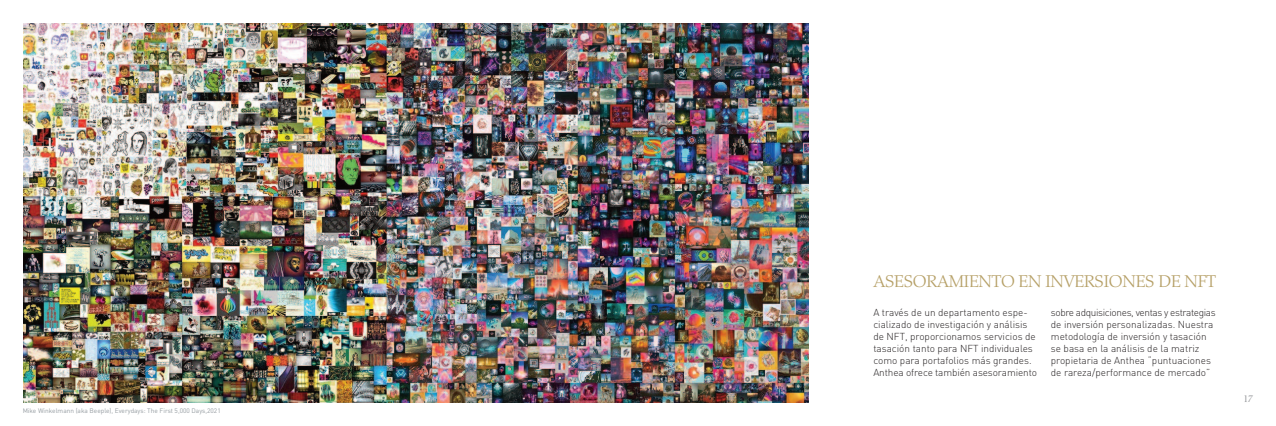
<style>
.page{position:relative;width:1276px;height:426px;background:#fff}
.page>*{position:absolute;margin:0;border:0;box-sizing:border-box;transform-origin:0 0}
.t1{font:300 17px "Palatino";letter-spacing:-.015em;color:#b6a067}
.t2{font:300 10px/12px "DIN";color:#231f20}
.t3{font:10px "Cochin";color:#939598}
.t4{font:6.5px "DIN";color:#959ca1}
</style>
<div class="page">
<img style="left:23px;top:23px;width:785px;height:380px">
<p class="t4" style="left:23px;top:406px;width:200px">Mike Winkelmann (aka Beeple), Everydays: The First 5,000 Days,2021</p>
<h1 class="t1" style="left:873px;top:271px;width:344px">ASESORAMIENTO EN INVERSIONES DE NFT</h1>
<p class="t2" style="left:873px;top:306px;width:165px">A través de un departamento espe&shy;cializado de investigación y análisis de NFT, proporcionamos servicios de tasación tanto para NFT individuales como para portafolios más grandes.<br>Anthea ofrece también asesoramiento</p>
<p class="t2" style="left:1051px;top:306px;width:166px">sobre adquisiciones, ventas y estrategias de inversión personalizadas. Nuestra metodología de inversión y tasación se basa en la análisis de la matriz propietaria de Anthea “puntuaciones de rareza/performance de mercado”</p>
<p class="t3" style="left:1243px;top:391px;width:11px">17</p>
</div>
